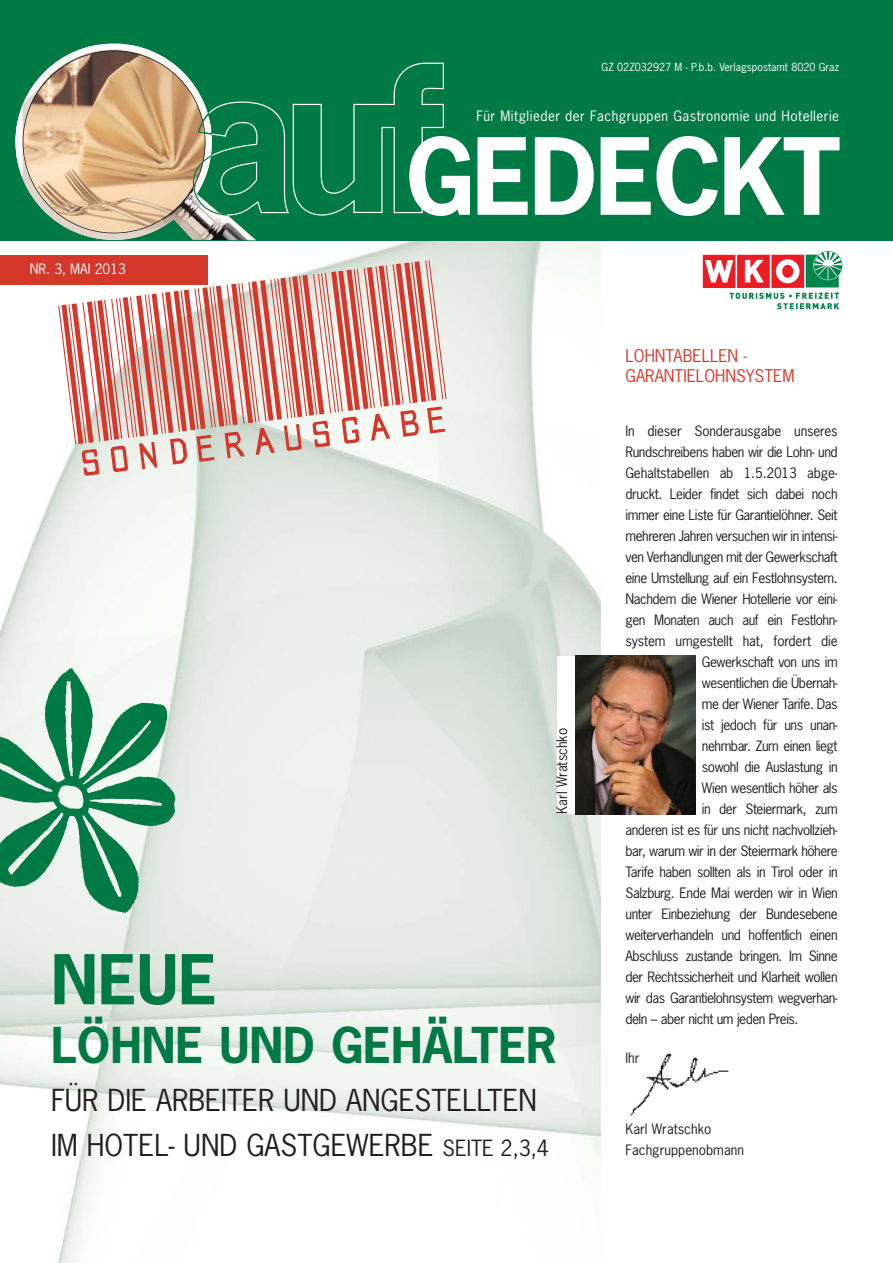
<style>
.page{position:relative;width:893px;height:1263px;background:#fff}
.page>*{position:absolute;margin:0;border:0;box-sizing:border-box;transform-origin:0 0}
.t1{font:700 99.75px "News Gothic Std";letter-spacing:-.025em;color:#fff}
.t2{font:700 64.5px "News Gothic Std";color:#007a44}
.t3{font:700 46.5px "News Gothic Std";color:#007a44}
.t4{font:28.5px/45px "News Gothic Std";color:#231f20}
.t5{font:16.5px/19.8px "News Gothic Std";color:#d5372a}
.t6{font:13.5px "News Gothic Std";letter-spacing:-.035em;color:#231f20}
.t7{font:13.5px "News Gothic Std";letter-spacing:-.01em;color:#231f20}
.t8{font:13.5px "News Gothic Std";letter-spacing:.035em;color:#fff}
.t9{font:13.5px/21px "News Gothic Std";color:#231f20}
.t10{font:13.5px "News Gothic Std";color:#fff}
.t11{font:10.5px "News Gothic Std";color:#fff}
.s1{font-size:21px}
</style>
<div class="page">
<img style="left:0;top:240px;width:601px;height:1023px">
<div style="left:0;top:0;width:893px;height:240px;background:#007a44"></div>
<img style="left:702px;top:250px;width:141px;height:60px">
<img style="left:15px;top:46px;width:136px;height:194px">
<img style="left:125px;top:233px;width:131px;height:7px">
<svg style="left:23px;top:51px;width:421px;height:182px"></svg>
<img style="left:0;top:656px;width:194px;height:273px">
<div style="left:0;top:255px;width:208px;height:30px;background:#d5372a"></div>
<div style="left:557px;top:656px;width:35px;height:158px;background:#fff"></div>
<img style="left:575px;top:656px;width:121px;height:158px">
<img style="left:630px;top:1053px;width:99px;height:63px">
<svg style="left:58px;top:260px;width:392px;height:217px"></svg>
<p class="t11" style="left:602px;top:63px;width:239px">GZ 02Z032927 M - P.b.b. Verlagspostamt 8020 Graz</p>
<p class="t8" style="left:476px;top:110px;width:364px">Für Mitglieder der Fachgruppen Gastronomie und Hotellerie</p>
<p class="t10" style="left:30px;top:263px;width:98px">NR. 3, MAI 2013</p>
<p class="t1" style="left:405px;top:132px;width:436px">GEDECKT</p>
<p class="t5" style="left:625px;top:347px;width:171px">LOHNTABELLEN -<br>GARANTIELOHNSYSTEM</p>
<p class="t9" style="left:552px;top:814px;width:87px;rotate:-90deg">Karl Wratschko</p>
<p class="t2" style="left:51px;top:951px;width:167px">NEUE</p>
<p class="t3" style="left:51px;top:1024px;width:507px">LÖHNE UND GEHÄLTER</p>
<p class="t4" style="left:51px;top:1080px;width:499px">FÜR DIE ARBEITER UND ANGESTELLTEN<br>IM HOTEL- UND GASTGEWERBE <span class="s1">SEITE 2,3,4</span></p>
<p class="t7" style="left:625px;top:425px;width:214px">In dieser Sonderausgabe unseres</p>
<p class="t6" style="left:625px;top:446px;width:214px">Rundschreibens haben wir die Lohn- und</p>
<p class="t7" style="left:625px;top:467px;width:214px">Gehaltstabellen ab 1.5.2013 abge-</p>
<p class="t6" style="left:625px;top:488px;width:214px">druckt. Leider findet sich dabei noch</p>
<p class="t6" style="left:625px;top:509px;width:214px">immer eine Liste für Garantielöhner. Seit</p>
<p class="t6" style="left:625px;top:530px;width:214px">mehreren Jahren versuchen wir in intensi-</p>
<p class="t6" style="left:625px;top:551px;width:214px">ven Verhandlungen mit der Gewerkschaft</p>
<p class="t6" style="left:625px;top:572px;width:214px">eine Umstellung auf ein Festlohnsystem.</p>
<p class="t6" style="left:625px;top:593px;width:214px">Nachdem die Wiener Hotellerie vor eini-</p>
<p class="t6" style="left:625px;top:614px;width:214px">gen Monaten auch auf ein Festlohn-</p>
<p class="t7" style="left:625px;top:635px;width:214px">system umgestellt hat, fordert die</p>
<p class="t6" style="left:702px;top:656px;width:137px">Gewerkschaft von uns im</p>
<p class="t6" style="left:702px;top:677px;width:137px">wesentlichen die Übernah-</p>
<p class="t6" style="left:702px;top:698px;width:137px">me der Wiener Tarife. Das</p>
<p class="t6" style="left:702px;top:719px;width:137px">ist jedoch für uns unan-</p>
<p class="t6" style="left:702px;top:740px;width:137px">nehmbar. Zum einen liegt</p>
<p class="t6" style="left:702px;top:761px;width:137px">sowohl die Auslastung in</p>
<p class="t6" style="left:702px;top:782px;width:137px">Wien wesentlich höher als</p>
<p class="t6" style="left:702px;top:803px;width:137px">in der Steiermark, zum</p>
<p class="t6" style="left:625px;top:824px;width:214px">anderen ist es für uns nicht nachvollzieh-</p>
<p class="t6" style="left:625px;top:845px;width:214px">bar, warum wir in der Steiermark höhere</p>
<p class="t6" style="left:625px;top:866px;width:214px">Tarife haben sollten als in Tirol oder in</p>
<p class="t6" style="left:625px;top:887px;width:214px">Salzburg. Ende Mai werden wir in Wien</p>
<p class="t6" style="left:625px;top:908px;width:214px">unter Einbeziehung der Bundesebene</p>
<p class="t6" style="left:625px;top:929px;width:214px">weiterverhandeln und hoffentlich einen</p>
<p class="t6" style="left:625px;top:950px;width:214px">Abschluss zustande bringen. Im Sinne</p>
<p class="t6" style="left:625px;top:971px;width:214px">der Rechtssicherheit und Klarheit wollen</p>
<p class="t6" style="left:625px;top:992px;width:214px">wir das Garantielohnsystem wegverhan-</p>
<p class="t6" style="left:625px;top:1013px;width:174px">deln – aber nicht um jeden Preis.</p>
<p class="t6" style="left:625px;top:1052px;width:16px">Ihr</p>
<p class="t9" style="left:625px;top:1120px;width:120px">Karl Wratschko<br>Fachgruppenobmann</p>
</div>
